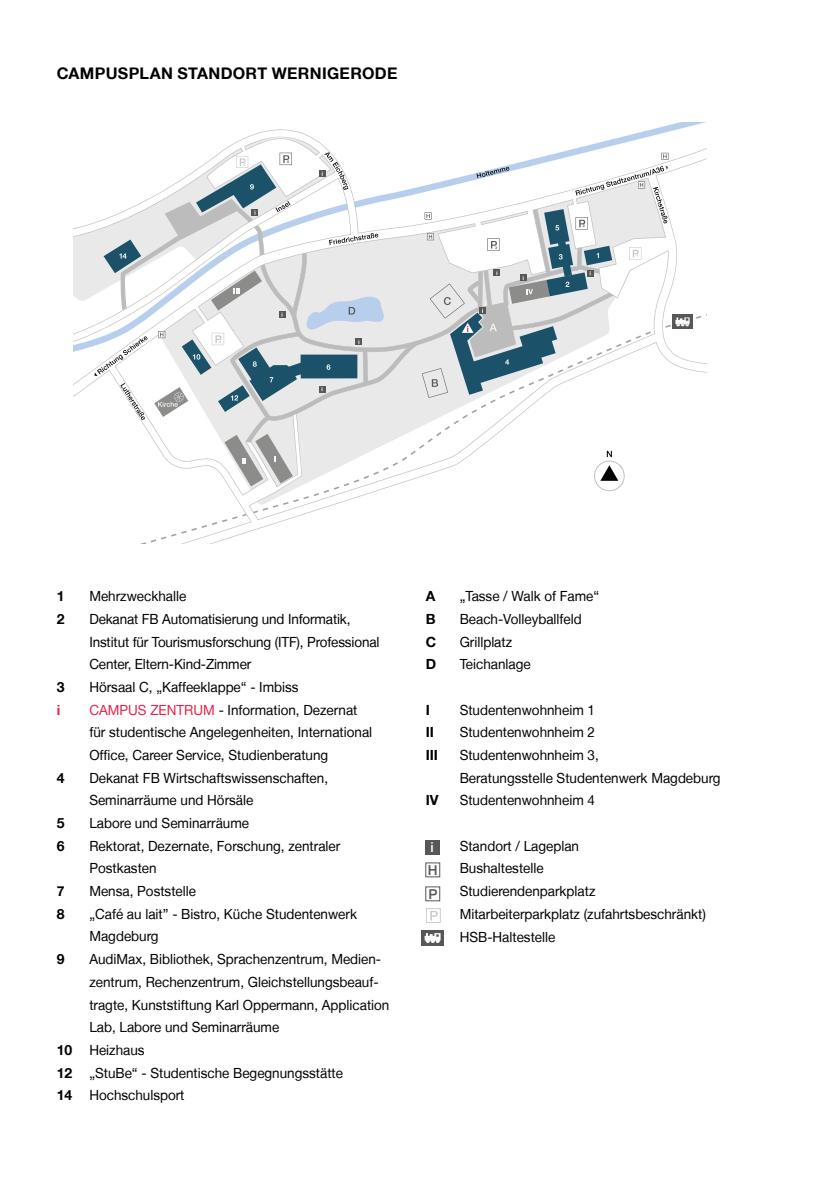
<style>
.page{position:relative;width:840px;height:1191px;background:#fff}
.page>*{position:absolute;margin:0;border:0;box-sizing:border-box;transform-origin:0 0}
.t1{font:700 16px "Helvetica Neue LT";letter-spacing:.02em;color:#000}
.t2{font:14px/22.6px "Helvetica Neue LT";color:#000;scale:.96 1}
.t3{font:700 14px/22.6px "Helvetica Neue LT";color:#000}
.t4{font:700 14px "Helvetica Neue LT";color:#e62249}
.t5{font:500 13.6px "Helvetica Neue LT";color:#575658}
.t6{font:500 13.6px "Helvetica Neue LT";color:#fff}
.t7{font:700 3.6px "Helvetica Neue LT";color:#c6c6c6}
.t8{font:700 3.6px "Helvetica Neue LT";color:#575756}
.s1{color:#e62249}
</style>
<div class="page">
<svg style="left:74px;top:129px;width:632px;height:414px"></svg>
<svg style="left:329px;top:233px;width:49px;height:12px"></svg>
<svg style="left:120px;top:383px;width:25px;height:37px"></svg>
<svg style="left:94px;top:336px;width:53px;height:40px"></svg>
<div style="left:251px;top:209px;width:7px;height:7px;background:#585757"></div>
<div style="left:319px;top:170px;width:6px;height:7px;background:#575756"></div>
<svg style="left:321px;top:152px;width:27px;height:38px"></svg>
<svg style="left:593px;top:451px;width:31px;height:40px"></svg>
<svg style="left:196px;top:146px;width:96px;height:69px"></svg>
<svg style="left:154px;top:270px;width:232px;height:221px"></svg>
<svg style="left:103px;top:239px;width:38px;height:34px"></svg>
<svg style="left:421px;top:166px;width:246px;height:232px"></svg>
<div style="left:424px;top:840px;width:15px;height:14px;background:#575658"></div>
<div style="left:425px;top:886px;width:15px;height:15px;border:1px solid #575658"></div>
<div style="left:425px;top:862px;width:15px;height:15px;border:1px solid #575658"></div>
<div style="left:425px;top:908px;width:15px;height:15px;border:1px solid #cecbce"></div>
<svg style="left:430px;top:911px;width:7px;height:9px"></svg>
<div style="left:421px;top:930px;width:22px;height:15px;background:#575756"></div>
<svg style="left:424px;top:933px;width:16px;height:10px"></svg>
<p class="t1" style="left:57px;top:64px;width:342px">CAMPUSPLAN STANDORT WERNIGERODE</p>
<p class="t7" style="left:243px;top:162px;width:3px">6</p>
<p class="t8" style="left:287px;top:160px;width:3px">5</p>
<p class="t7" style="left:219px;top:339px;width:3px">4</p>
<p class="t8" style="left:495px;top:245px;width:3px">3</p>
<p class="t8" style="left:582px;top:224px;width:3px">2</p>
<p class="t7" style="left:636px;top:254px;width:3px">1</p>
<p class="t3" style="left:57px;top:584px;width:9px">1<br>2</p>
<p class="t3" style="left:57px;top:675px;width:9px">3</p>
<p class="t4" style="left:57px;top:701px;width:5px">i</p>
<p class="t3" style="left:57px;top:766px;width:9px">4</p>
<p class="t3" style="left:57px;top:811px;width:9px">5<br>6</p>
<p class="t3" style="left:57px;top:879px;width:9px">7<br>8</p>
<p class="t3" style="left:57px;top:947px;width:9px">9</p>
<p class="t3" style="left:57px;top:1038px;width:17px;text-align:justify">10<br>12<br>14</p>
<p class="t2" style="left:89px;top:584px;width:314px">Mehrzweckhalle<br>Dekanat FB Automatisierung und Informatik, Institut für Tourismusforschung (ITF), Professional Center, Eltern-Kind-Zimmer<br>Hörsaal C, „Kaffeeklappe“ - Imbiss<br><span class="s1">CAMPUS ZENTRUM</span> - Information, Dezernat<br>für studentische Angelegenheiten, International Office, Career Service, Studienberatung<br>Dekanat FB Wirtschaftswissenschaften, Seminarräume und Hörsäle<br>Labore und Seminarräume<br>Rektorat, Dezernate, Forschung, zentraler Postkasten<br>Mensa, Poststelle<br>„Café au lait” - Bistro, Küche Studentenwerk Magdeburg<br>AudiMax, Bibliothek, Sprachenzentrum, Medien&shy;zentrum, Rechenzentrum, Gleichstellungsbeauf&shy;tragte, Kunststiftung Karl Oppermann, Application Lab, Labore und Seminarräume<br>Heizhaus<br>„StuBe“ - Studentische Begegnungsstätte Hochschulsport</p>
<p class="t2" style="left:459px;top:584px;width:147px">„Tasse / Walk of Fame“<br>Beach-Volleyballfeld<br>Grillplatz<br>Teichanlage</p>
<p class="t3" style="left:425px;top:584px;width:12px;text-align:justify">A B C D</p>
<p class="t3" style="left:425px;top:698px;width:14px">I<br>II<br>III</p>
<p class="t3" style="left:425px;top:788px;width:14px">IV</p>
<p class="t2" style="left:459px;top:698px;width:273px">Studentenwohnheim 1<br>Studentenwohnheim 2<br>Studentenwohnheim 3,<br>Beratungsstelle Studentenwerk Magdeburg<br>Studentenwohnheim 4</p>
<p class="t2" style="left:459px;top:834px;width:258px">Standort / Lageplan<br>Bushaltestelle<br>Studierendenparkplatz<br>Mitarbeiterparkplatz (zufahrtsbeschränkt)<br>HSB-Haltestelle</p>
<p class="t6" style="left:430px;top:839px;width:5px">i</p>
<p class="t5" style="left:428px;top:885px;width:11px">P</p>
<p class="t5" style="left:427px;top:861px;width:11px">H</p>
</div>
